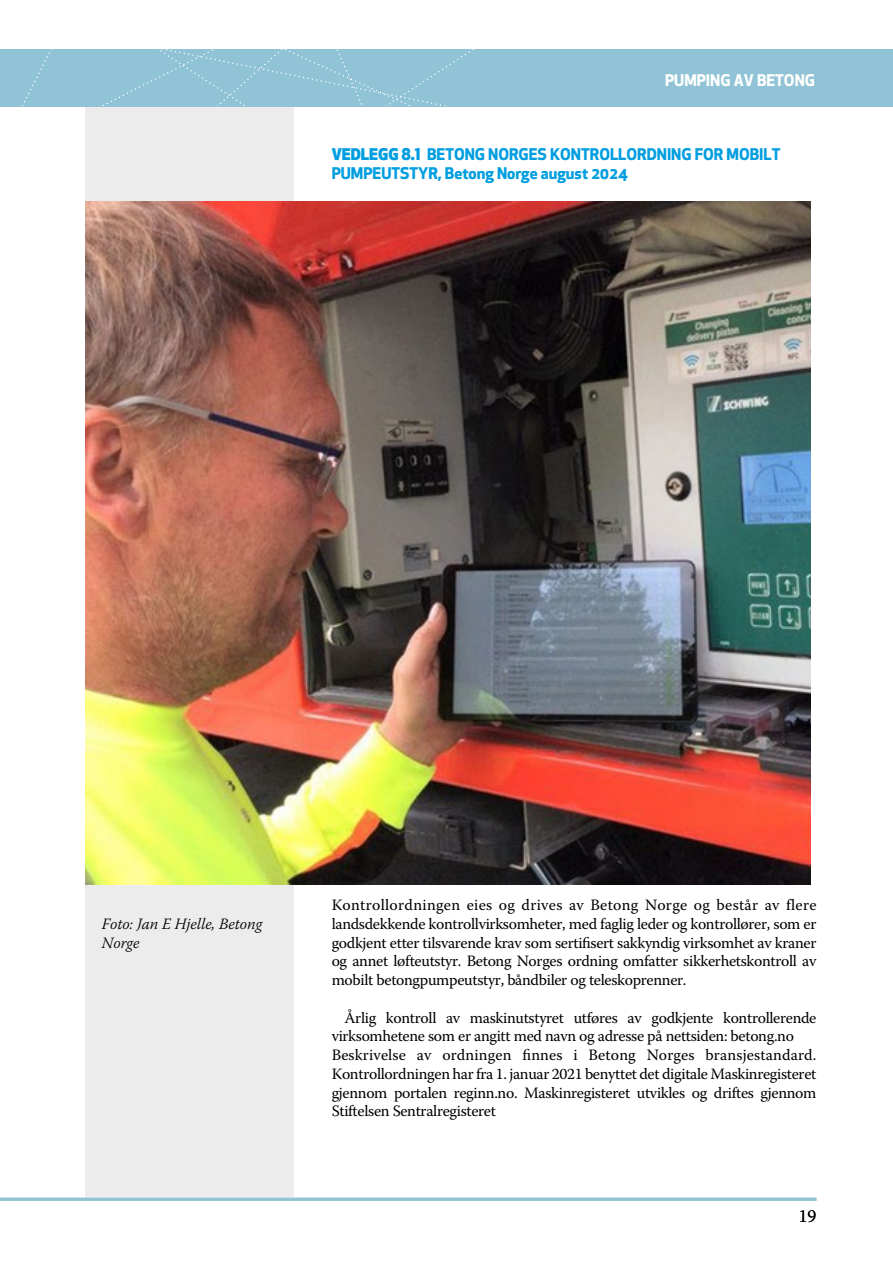
<style>
.page{position:relative;width:893px;height:1263px;background:#fff}
.page>*{position:absolute;margin:0;border:0;box-sizing:border-box;transform-origin:0 0}
.t1{font:300 18px "Warnock Pro";color:#000}
.Brødtekst{font:15.75px/18.8px "Warnock Pro";letter-spacing:-.02em;color:#000;text-align:justify}
.Brødtekst_innrykk{font:15.75px/18.8px "Warnock Pro";letter-spacing:-.02em;color:#000}
.Mellomtittel{font:700 15.75px/18.8px "Apex New";color:#009ee0}
.Brødtekst-2{font:italic 300 15.75px/18.8px "Warnock Pro";color:#000}
.Brødtekst-3{font:700 15.75px "Apex New";color:#fff}
.s1{font-weight:800}
</style>
<div class="page">
<div style="left:85px;top:105px;width:208px;height:1094px;background:#ececec"></div>
<hr style="left:0;top:1198px;width:816px;height:3px;background:#8fc3d5">
<div style="left:0;top:49px;width:893px;height:58px;background:#8fc3d5"></div>
<svg style="left:21px;top:50px;width:449px;height:56px"></svg>
<img style="left:85px;top:201px;width:726px;height:683px">
<p class="Brødtekst-3" style="left:665px;top:68px;width:151px">PUMPING AV BETONG</p>
<p class="Mellomtittel" style="left:332px;top:144px;width:450px"><span class="s1">VEDLEGG 8.1</span> BETONG NORGES KONTROLLORDNING FOR MOBILT<br>PUMPEUTSTYR, Betong Norge august 2024</p>
<p class="Brødtekst-2" style="left:102px;top:914px;width:162px">Foto: Jan E Hjelle, Betong<br>Norge</p>
<p class="Brødtekst" style="left:332px;top:895px;width:486px">Kontrollordningen eies og drives av Betong Norge og består av flere landsdekkende kontrollvirksomheter, med faglig leder og kontrollører, som er godkjent etter tilsvarende krav som sertifisert sakkyndig virksomhet av kraner og annet løfteutstyr. Betong Norges ordning omfatter sikkerhetskontroll av mobilt betongpumpeutstyr, båndbiler og teleskoprenner.</p>
<p class="Brødtekst_innrykk" style="left:332px;top:1008px;width:486px;text-indent:13px">Årlig kontroll av maskinutstyret utføres av godkjente kontrollerende virksomhetene som er angitt med navn og adresse på nettsiden: betong.no</p>
<p class="Brødtekst" style="left:332px;top:1045px;width:486px">Beskrivelse av ordningen finnes i Betong Norges bransjestandard.<br>Kontrollordningen har fra 1. januar 2021 benyttet det digitale Maskinregisteret gjennom portalen reginn.no. Maskinregisteret utvikles og driftes gjennom Stiftelsen Sentralregisteret</p>
<p class="t1" style="left:799px;top:1205px;width:19px">19</p>
</div>
